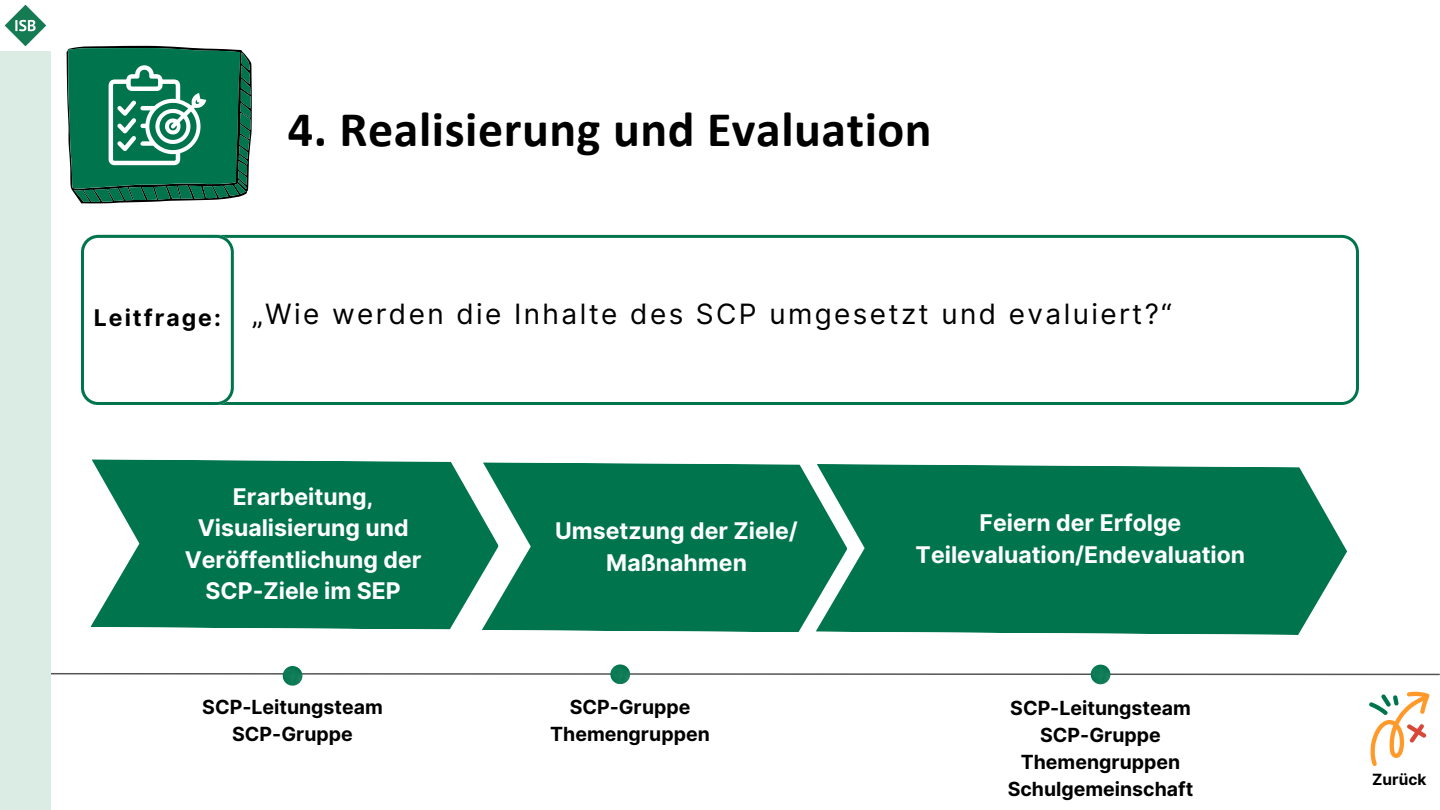
<style>
.page{position:relative;width:1440px;height:810px;background:#fff}
.page>*{position:absolute;margin:0;border:0;box-sizing:border-box;transform-origin:0 0}
.t1{font:700 50px "Calibri";letter-spacing:.01em;color:#000}
.t2{font:28px "Inter";letter-spacing:.085em;color:#000}
.t3{font:700 23px/31.5px "Inter";color:#fff;text-align:center}
.t4{font:700 23px "Inter";letter-spacing:.085em;color:#000}
.t5{font:700 19.5px/27px "Inter";color:#000;text-align:center}
.t6{font:700 15.5px "Inter";color:#000}
</style>
<div class="page">
<svg style="left:234px;top:235px;width:1125px;height:170px"></svg>
<svg style="left:81px;top:235px;width:153px;height:170px"></svg>
<svg style="left:847px;top:464px;width:500px;height:171px;background:#127e5a"></svg>
<svg style="left:1369px;top:692px;width:61px;height:74px"></svg>
<svg style="left:90px;top:459px;width:392px;height:171px;background:#1c8361"></svg>
<svg style="left:66px;top:46px;width:186px;height:157px;background:#298365"></svg>
<svg style="left:482px;top:462px;width:365px;height:170px;background:#1c8361"></svg>
<svg style="left:51px;top:664px;width:1389px;height:21px"></svg>
<div style="left:0;top:0;width:51px;height:810px;background:#dbece4"></div>
<img style="left:0;top:0;width:51px;height:51px">
<p class="t1" style="left:288px;top:108px;width:645px">4. Realisierung und Evaluation</p>
<p class="t4" style="left:94px;top:304px;width:128px">Leitfrage:</p>
<p class="t2" style="left:252px;top:297px;width:921px">„Wie werden die Inhalte des SCP umgesetzt und evaluiert?“</p>
<p class="t3" style="left:185px;top:481px;width:238px">Erarbeitung,<br>Visualisierung und<br>Veröffentlichung der<br>SCP-Ziele im SEP</p>
<h1 class="t5" style="left:202px;top:693px;width:182px">SCP-Leitungsteam<br>SCP-Gruppe</h1>
<h3 class="t3" style="left:555px;top:515px;width:244px">Umsetzung der Ziele/<br>Maßnahmen</h3>
<h3 class="t5" style="left:550px;top:694px;width:161px">SCP-Gruppe<br>Themengruppen</h3>
<h3 class="t3" style="left:916px;top:507px;width:331px">Feiern der Erfolge<br>Teilevaluation/Endevaluation</h3>
<h2 class="t5" style="left:1008px;top:695px;width:187px">SCP-Leitungsteam<br>SCP-Gruppe<br>Themengruppen<br>Schulgemeinschaft</h2>
<p class="t6" style="left:1372px;top:770px;width:56px">Zurück</p>
</div>
